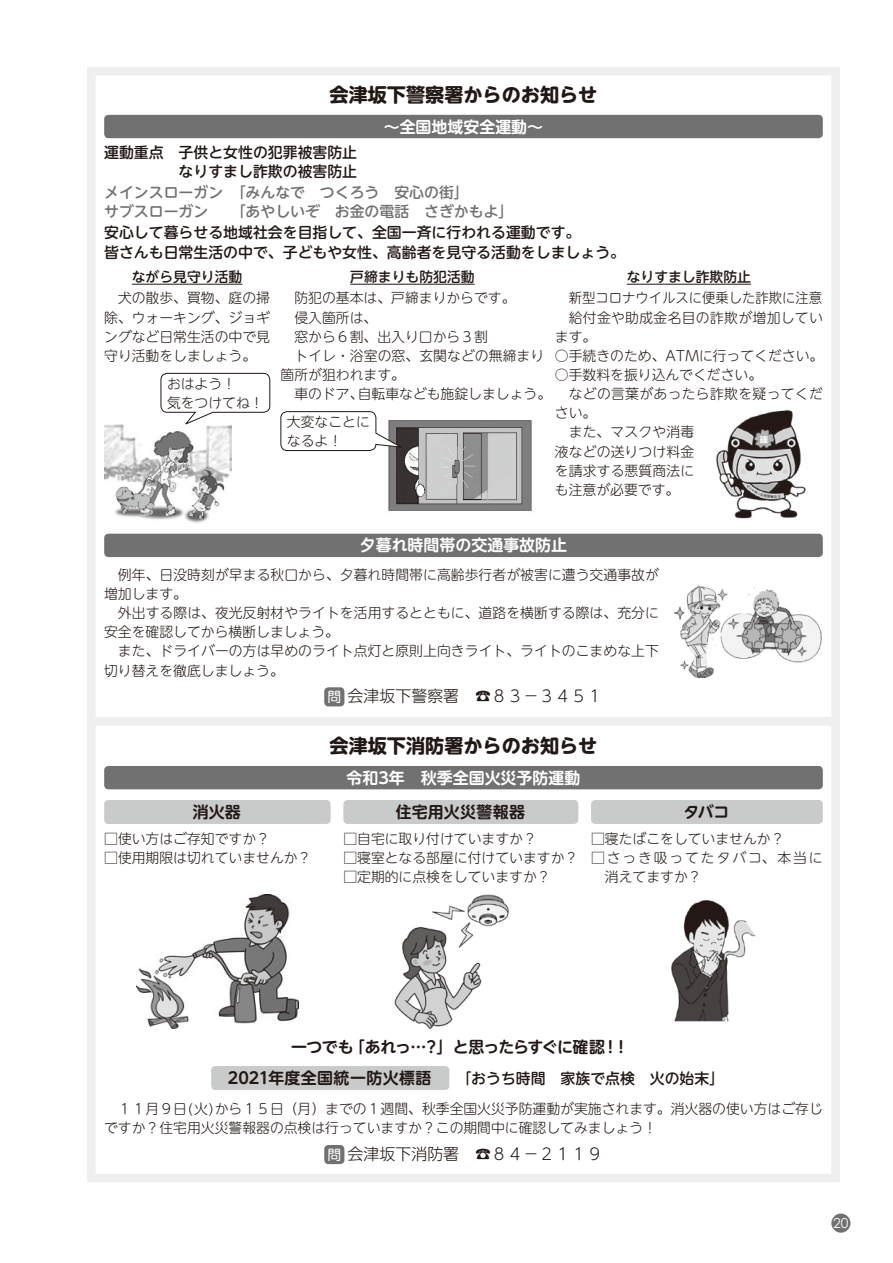
<style>
.page{position:relative;width:893px;height:1263px;background:#fff}
.page>*{position:absolute;margin:0;border:0;box-sizing:border-box;transform-origin:0 0}
.t1{font:700 19.2px "UD Shin M Go Pro";color:#221815}
.t2{font:700 15.9px "UD Shin M Go Pro De";color:#fff}
.t3{font:700 15.9px "UD Shin M Go Pro De";color:#221815}
.t4{font:300 15.9px "UD Shin M Go Pro";color:#221815}
.t5{font:700 15.9px "UD Shin M Go Pro De";letter-spacing:-.055em;color:#221815}
.t6{font:500 14.85px/19.2px "UD Shin M Go Pro";color:#221815}
.t7{font:500 14.85px/19.2px "UD Shin M Go Pro";color:#727171}
.t8{font:300 13.8px/19.2px "UD Shin M Go Pro";color:#221815}
.t9{font:300 13.8px "UD Shin M Go Pro";letter-spacing:.025em;color:#221815}
.t10{font:500 13.8px "UD Shin M Go Pro";color:#221815}
.t11{font:300 13.8px/19.2px "UD Shin M Go Pro";letter-spacing:.135em;color:#221815}
.t12{font:13.8px "Century Gothic";color:#fff}
.t13{font:13.8px "UD Shin M Go Pro";color:#fff}
</style>
<div class="page">
<div style="left:87px;top:67px;width:753px;height:1115px;border:9px solid #efefef"></div>
<div style="left:831px;top:1213px;width:19px;height:20px;background:#727171;border-radius:50%"></div>
<img style="left:104px;top:424px;width:128px;height:99px">
<img style="left:136px;top:894px;width:163px;height:134px">
<img style="left:394px;top:894px;width:115px;height:134px">
<img style="left:671px;top:900px;width:85px;height:122px">
<div style="left:87px;top:717px;width:753px;height:8px;background:#efefef"></div>
<div style="left:324px;top:1145px;width:20px;height:19px;background:#727171;border-radius:4px"></div>
<div style="left:324px;top:687px;width:20px;height:19px;background:#727171;border-radius:4px"></div>
<div style="left:104px;top:115px;width:719px;height:23px;background:#727171;border-radius:4px"></div>
<div style="left:104px;top:534px;width:719px;height:23px;background:#727171;border-radius:4px"></div>
<hr style="left:132px;top:284px;width:110px;height:1px;background:#221815">
<hr style="left:350px;top:284px;width:125px;height:1px;background:#221815">
<hr style="left:627px;top:284px;width:124px;height:1px;background:#221815">
<div style="left:104px;top:766px;width:719px;height:23px;background:#727171;border-radius:4px"></div>
<img style="left:673px;top:585px;width:149px;height:92px">
<img style="left:378px;top:420px;width:154px;height:91px">
<svg style="left:161px;top:373px;width:109px;height:52px"></svg>
<div style="left:281px;top:411px;width:95px;height:40px;border:1px solid #221815;border-radius:6px"></div>
<div style="left:104px;top:800px;width:227px;height:24px;background:#c9caca;border-radius:4px"></div>
<div style="left:343px;top:800px;width:235px;height:24px;background:#c9caca;border-radius:4px"></div>
<div style="left:211px;top:1066px;width:238px;height:24px;background:#c9caca;border-radius:4px"></div>
<div style="left:591px;top:800px;width:232px;height:24px;background:#c9caca;border-radius:4px"></div>
<img style="left:716px;top:409px;width:90px;height:110px">
<h1 class="t1" style="left:330px;top:79px;width:269px">会津坂下警察署からのお知らせ</h1>
<p class="t6" style="left:104px;top:142px;width:61px">運動重点</p>
<p class="t6" style="left:179px;top:142px;width:180px">子供と女性の犯罪被害防止</p>
<p class="t6" style="left:179px;top:161px;width:180px">なりすまし詐欺の被害防止</p>
<p class="t2" style="left:384px;top:114px;width:161px">〜全国地域安全運動〜</p>
<p class="t7" style="left:104px;top:182px;width:411px">メインスローガン　「みんなで　つくろう　安心の街「<br>サブスローガン　　「あやしいぞ　お金の電話　さぎかもよ「</p>
<p class="t6" style="left:104px;top:222px;width:522px">安心して暮らせる地域社会を目指して、全国一斉に行われる運動です。<br>皆さんも日常生活の中で、子どもや女性、高齢者を見守る活動をしましょう。</p>
<p class="t8" style="left:569px;top:288px;width:255px">新型コロナウイルスに便乗した詐欺に注意</p>
<p class="t9" style="left:569px;top:306px;width:256px">給付金や助成金名目の詐欺が増加してい</p>
<p class="t8" style="left:555px;top:326px;width:43px">ます。</p>
<p class="t8" style="left:555px;top:345px;width:270px">○手続きのため、ATMに行ってください。</p>
<p class="t8" style="left:555px;top:364px;width:209px">○手数料を振り込んでください。</p>
<p class="t9" style="left:569px;top:383px;width:256px">などの言葉があったら詐欺を疑ってくだ</p>
<p class="t8" style="left:555px;top:403px;width:43px">さい。</p>
<p class="t8" style="left:569px;top:422px;width:127px">また、マスクや消毒</p>
<p class="t8" style="left:555px;top:441px;width:141px">液などの送りつけ料金</p>
<p class="t8" style="left:555px;top:460px;width:141px">を請求する悪質商法に</p>
<p class="t8" style="left:555px;top:479px;width:126px">も注意が必要です。</p>
<p class="t10" style="left:132px;top:266px;width:112px">ながら見守り活動</p>
<p class="t10" style="left:627px;top:266px;width:126px">なりすまし詐欺防止</p>
<p class="t10" style="left:350px;top:266px;width:126px">戸締まりも防犯活動</p>
<p class="t8" style="left:104px;top:288px;width:167px;text-align:justify;text-indent:14px">犬の散歩、買物、庭の掃除、ウォーキング、ジョギングなど日常生活の中で見守り活動をしましょう。</p>
<p class="t8" style="left:294px;top:288px;width:223px">防犯の基本は、戸締まりからです。</p>
<p class="t8" style="left:294px;top:307px;width:84px">侵入箇所は、</p>
<p class="t8" style="left:294px;top:326px;width:195px">窓から６割、出入り口から３割</p>
<p class="t8" style="left:294px;top:345px;width:251px">トイレ・浴室の窓、玄関などの無締まり</p>
<p class="t8" style="left:281px;top:364px;width:126px">箇所が狙われます。</p>
<p class="t8" style="left:358px;top:384px;width:195px">自転車なども施錠しましょう。</p>
<p class="t8" style="left:167px;top:373px;width:98px">おはよう!<br>気をつけてね!</p>
<p class="t8" style="left:294px;top:384px;width:71px">車のドア、</p>
<p class="t8" style="left:287px;top:411px;width:84px">大変なことになるよ!</p>
<p class="t2" style="left:360px;top:532px;width:209px">夕暮れ時間帯の交通事故防止</p>
<p class="t8" style="left:104px;top:564px;width:556px;text-indent:14px">例年、日没時刻が早まる秋口から、夕暮れ時間帯に高齢歩行者が被害に遭う交通事故が増加します。</p>
<p class="t8" style="left:104px;top:603px;width:556px;text-indent:14px">外出する際は、夜光反射材やライトを活用するとともに、道路を横断する際は、充分に安全を確認してから横断しましょう。</p>
<p class="t8" style="left:104px;top:641px;width:556px;text-indent:14px">また、ドライバーの方は早めのライト点灯と原則上向きライト、ライトのこまめな上下切り替えを徹底しましょう。</p>
<p class="t4" style="left:348px;top:683px;width:113px">会津坂下警察署</p>
<p class="t4" style="left:475px;top:683px;width:129px">☎８３－３４５１</p>
<p class="t13" style="left:327px;top:686px;width:15px">問</p>
<h1 class="t1" style="left:330px;top:730px;width:269px">会津坂下消防署からのお知らせ</h1>
<p class="t3" style="left:193px;top:799px;width:49px">消火器</p>
<p class="t8" style="left:104px;top:828px;width:167px">□使い方はご存知ですか?</p>
<p class="t8" style="left:104px;top:847px;width:209px">□使用期限は切れていませんか?</p>
<p class="t2" style="left:347px;top:765px;width:235px">令和3年　秋季全国火災予防運動</p>
<p class="t3" style="left:396px;top:799px;width:131px">住宅用火災警報器</p>
<p class="t8" style="left:343px;top:828px;width:195px">□自宅に取り付けていますか?</p>
<p class="t8" style="left:343px;top:847px;width:236px">□寝室となる部屋に付けていますか?</p>
<p class="t8" style="left:343px;top:866px;width:209px">□定期的に点検をしていますか?</p>
<p class="t3" style="left:684px;top:799px;width:47px">タバコ</p>
<p class="t8" style="left:591px;top:828px;width:195px">□寝たばこをしていませんか?</p>
<p class="t11" style="left:605px;top:847px;width:219px;text-indent:-14px">□さっき吸ってたタバコ、本当に消えてますか?</p>
<p class="t5" style="left:349px;top:1034px;width:258px">「あれっ…？」と思ったらすぐに確認</p>
<p class="t3" style="left:291px;top:1034px;width:64px">一つでも</p>
<p class="t3" style="left:603px;top:1034px;width:17px">!</p>
<p class="t3" style="left:613px;top:1034px;width:17px">!</p>
<p class="t3" style="left:228px;top:1065px;width:205px">2021年度全国統一防火標語</p>
<p class="t6" style="left:449px;top:1068px;width:277px">　「おうち時間　家族で点検　火の始末「</p>
<p class="t8" style="left:104px;top:1098px;width:720px;text-indent:14px">１１月９日火( )から１５日（月）までの１週間、秋季全国火災予防運動が実施されます。消火器の使い方はご存じですか？住宅用火災警報器の点検は行っていますか？この期間中に確認してみましょう!</p>
<p class="t4" style="left:348px;top:1141px;width:113px">会津坂下消防署</p>
<p class="t13" style="left:327px;top:1143px;width:15px">問</p>
<p class="t4" style="left:475px;top:1141px;width:129px">☎８４－２１１９</p>
<p class="t12" style="left:833px;top:1215px;width:17px">20</p>
</div>
